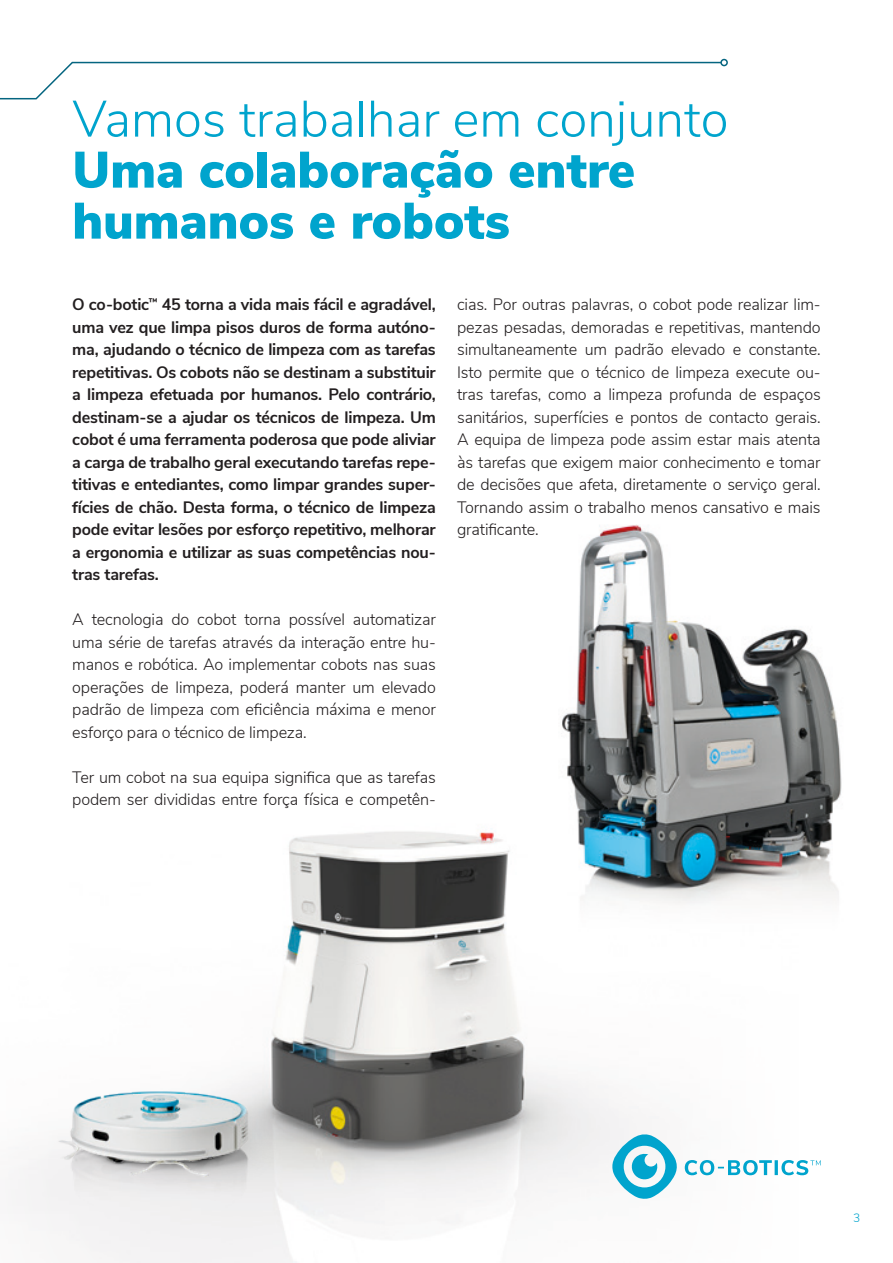
<style>
.page{position:relative;width:893px;height:1263px;background:#fff}
.page>*{position:absolute;margin:0;border:0;box-sizing:border-box;transform-origin:0 0}
.t1{font:900 51px/51px "Nunito Sans";color:#00a4cd}
.t2{font:300 16.5px/22.5px "Nunito Sans";letter-spacing:-.01em;color:#231f20;text-align:justify}
.t3{font:700 16.5px/22.5px "Nunito Sans";letter-spacing:-.01em;color:#231f20;text-align:justify}
.p_caption-right{font:300 12px "Nunito Sans";color:#00a4cd}
.s1{font-weight:300}
</style>
<div class="page">
<img style="left:578px;top:524px;width:264px;height:377px">
<img style="left:69px;top:641px;width:729px;height:622px">
<img style="left:271px;top:831px;width:253px;height:310px">
<img style="left:15px;top:1006px;width:307px;height:227px">
<svg style="left:0;top:61px;width:722px;height:39px"></svg>
<div style="left:720px;top:59px;width:8px;height:7px;border:2px solid #056580;border-radius:50%"></div>
<svg style="left:610px;top:1133px;width:211px;height:66px"></svg>
<p class="t1" style="left:72px;top:91px;width:658px"><span class="s1">Vamos trabalhar em conjunto<br></span>Uma colaboração entre humanos e robots</p>
<p class="t3" style="left:72px;top:292px;width:365px">O co-botic<sup>™</sup> 45 torna a vida mais fácil e agradável, uma vez que limpa pisos duros de forma autóno&shy;ma, ajudando o técnico de limpeza com as tarefas repetitivas. Os cobots não se destinam a substituir a limpeza efetuada por humanos. Pelo contrário, destinam-se a ajudar os técnicos de limpeza. Um cobot é uma ferramenta poderosa que pode aliviar a carga de trabalho geral executando tarefas repe&shy;titivas e entediantes, como limpar grandes super&shy;fícies de chão. Desta forma, o técnico de limpeza pode evitar lesões por esforço repetitivo, melhorar a ergonomia e utilizar as suas competências nou&shy;tras tarefas.</p>
<p class="t2" style="left:72px;top:607px;width:365px">A tecnologia do cobot torna possível automatizar uma série de tarefas através da interação entre hu&shy;manos e robótica. Ao implementar cobots nas suas operações de limpeza, poderá manter um elevado padrão de limpeza com eficiência máxima e menor esforço para o técnico de limpeza.</p>
<p class="t2" style="left:72px;top:765px;width:365px">Ter um cobot na sua equipa significa que as tarefas podem ser divididas entre força física e competên-</p>
<p class="t2" style="left:457px;top:292px;width:365px">cias. Por outras palavras, o cobot pode realizar lim&shy;pezas pesadas, demoradas e repetitivas, mantendo simultaneamente um padrão elevado e constante.<br>Isto permite que o técnico de limpeza execute ou&shy;tras tarefas, como a limpeza profunda de espaços sanitários, superfícies e pontos de contacto gerais.<br>A equipa de limpeza pode assim estar mais atenta às tarefas que exigem maior conhecimento e tomar de decisões que afeta, diretamente o serviço geral.<br>Tornando assim o trabalho menos cansativo e mais gratificante.</p>
<p class="p_caption-right" style="left:853px;top:1209px;width:9px">3</p>
</div>
